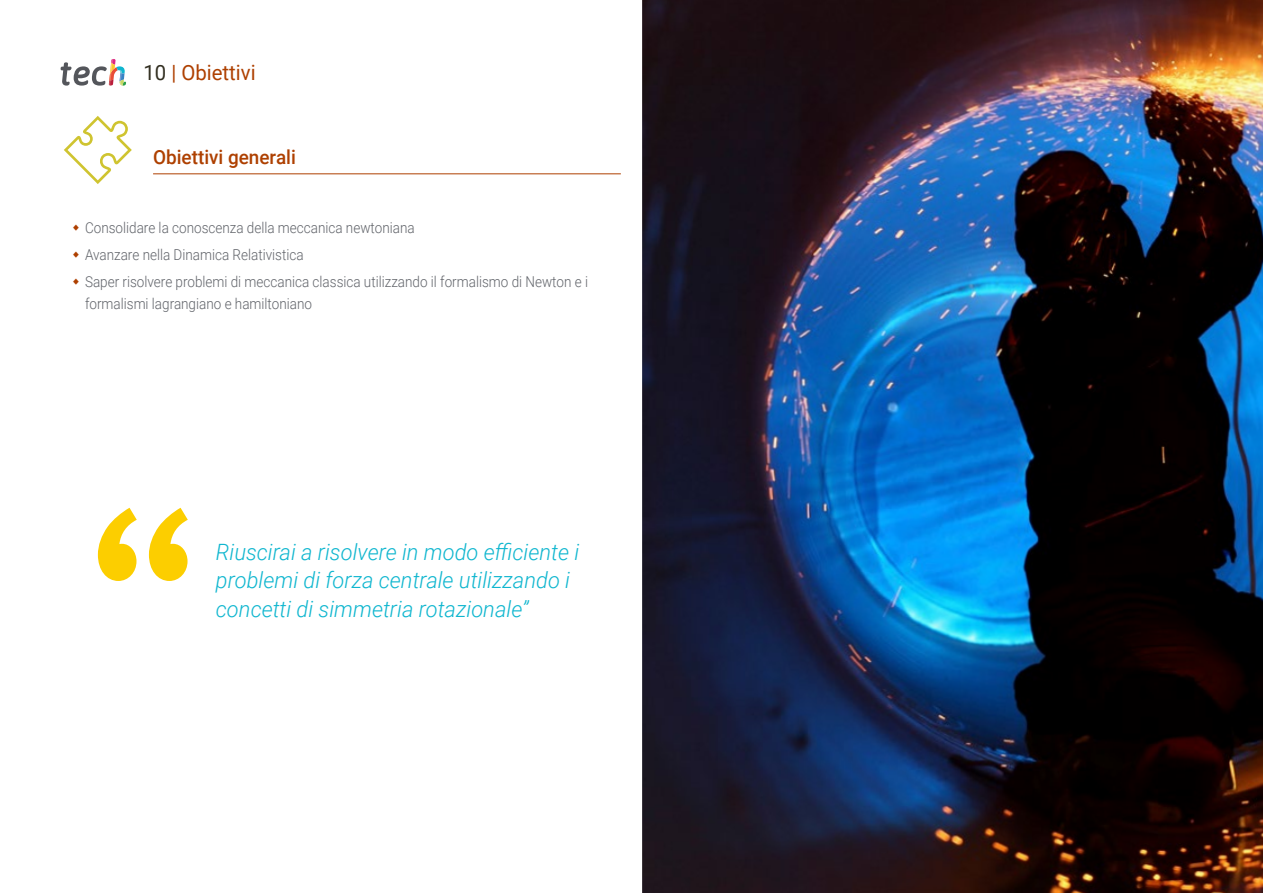
<style>
.page{position:relative;width:1263px;height:893px;background:#fff}
.page>*{position:absolute;margin:0;border:0;box-sizing:border-box;transform-origin:0 0}
.t1{font:italic 300 22.5px/28.5px "Roboto";color:#0fb6cf}
.t2{font:21px "Roboto";color:#ae4000}
.t3{font:500 19.5px "Roboto";color:#ae4000}
.t4{font:300 15px/26.7px "Roboto";color:#61646a;scale:.9 1}
.s1{color:#312e20}
</style>
<div class="page">
<hr style="left:153px;top:173px;width:468px;height:1px;background:#ae4000">
<svg style="left:64px;top:116px;width:68px;height:68px"></svg>
<svg style="left:61px;top:59px;width:65px;height:27px"></svg>
<svg style="left:98px;top:508px;width:90px;height:73px"></svg>
<img style="left:642px;top:0;width:621px;height:893px">
<h2 class="t2" style="left:144px;top:57px;width:114px"><span class="s1">10</span> | Obiettivi</h2>
<h3 class="t3" style="left:153px;top:144px;width:144px">Obiettivi generali</h3>
<p class="t4" style="left:85px;top:214px;width:560px">Consolidare la conoscenza della meccanica newtoniana<br>Avanzare nella Dinamica Relativistica<br>Saper risolvere problemi di meccanica classica utilizzando il formalismo di Newton e i</p>
<p class="t4" style="left:85px;top:290px;width:254px">formalismi lagrangiano e hamiltoniano</p>
<h1 class="t1" style="left:216px;top:536px;width:365px">Riuscirai a risolvere in modo efficiente i problemi di forza centrale utilizzando i concetti di simmetria rotazionale”</h1>
</div>
